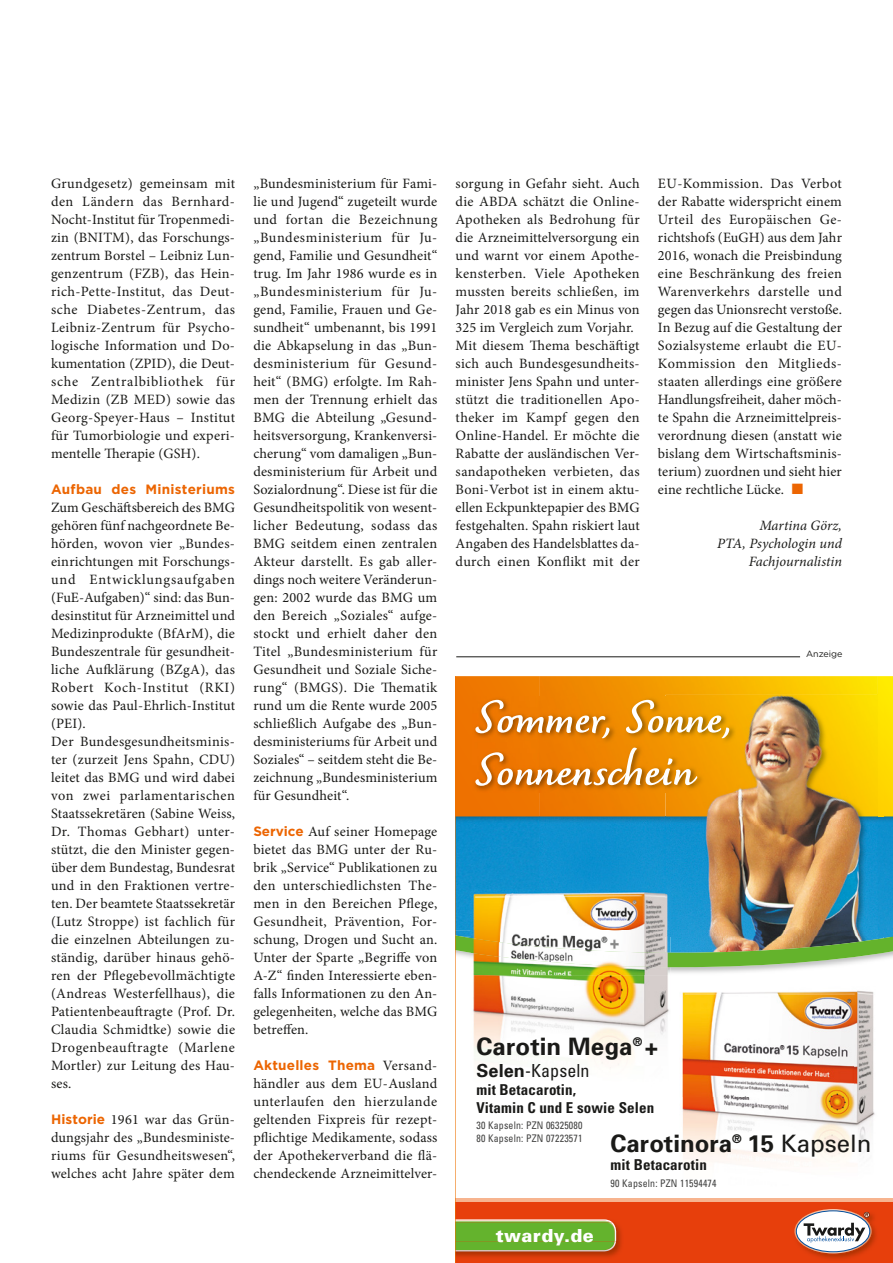
<style>
.page{position:relative;width:893px;height:1263px;background:#fff}
.page>*{position:absolute;margin:0;border:0;box-sizing:border-box;transform-origin:0 0}
.t1{font:700 52.5px/52.5px "Dolce";color:#fff}
.t2{font:700 24px "Univers";color:#1a1a18}
.t3{font:condensed 18px "Univers";letter-spacing:.005em;color:#1a1a18}
.t4{font:900 18px "Univers";letter-spacing:.02em;color:#fff}
.t5{font:700 condensed 15px/18px "Univers";letter-spacing:.01em;color:#1a1a18}
.Grundtext{font:14.25px/18px "Minion Pro";letter-spacing:.015em;color:#1a1a18;text-align:justify}
.Autor{font:italic 14.25px/18px "Minion Pro";color:#1a1a18;text-align:right}
.Grundtext-2{font:700 13.5px "Gotham";letter-spacing:.02em;color:#ec6502}
.t6{font:condensed 10.5px/12.6px "Univers";letter-spacing:.02em;color:#414140;scale:.94 1}
.Anzeigenhinweis{font:9px "Gotham";color:#1a1a18}
.s1{font-family:"Gotham";font-weight:700;font-size:13.5px;color:#ec6502}
.s2{font-family:"Minion Pro";font-weight:400;font-size:14.25px;color:#1a1a18}
.s3{color:#ec6502}
.s4{font-weight:700;font-stretch:normal}
.s5{font-weight:400}
</style>
<div class="page">
<div style="left:456px;top:824px;width:437px;height:107px;background:#0e8fce"></div>
<img style="left:456px;top:816px;width:83px;height:8px">
<svg style="left:456px;top:676px;width:437px;height:140px;background:#f28d00"></svg>
<img style="left:666px;top:824px;width:217px;height:107px">
<svg style="left:878px;top:816px;width:15px;height:8px"></svg>
<img style="left:878px;top:695px;width:5px;height:121px">
<img style="left:539px;top:816px;width:127px;height:74px">
<img style="left:539px;top:676px;width:339px;height:140px">
<img style="left:666px;top:695px;width:212px;height:129px">
<svg style="left:455px;top:1198px;width:438px;height:14px;background:#f39c74"></svg>
<div style="left:455px;top:1203px;width:438px;height:60px;background:#e73f0c"></div>
<img style="left:456px;top:1221px;width:166px;height:36px">
<div style="left:456px;top:1222px;width:154px;height:19px;background:#64b32d"></div>
<img style="left:456px;top:1219px;width:156px;height:3px">
<img style="left:456px;top:1241px;width:160px;height:10px">
<img style="left:610px;top:1222px;width:6px;height:19px">
<img style="left:812px;top:1215px;width:64px;height:44px">
<img style="left:810px;top:1214px;width:63px;height:40px">
<img style="left:794px;top:1216px;width:11px;height:34px">
<img style="left:805px;top:1209px;width:67px;height:44px">
<svg style="left:796px;top:1211px;width:74px;height:41px"></svg>
<div style="left:796px;top:1210px;width:74px;height:42px;border:1px solid #004e9e;border-radius:50%"></div>
<svg style="left:804px;top:1212px;width:66px;height:31px;background:#c5c0c1"></svg>
<img style="left:472px;top:697px;width:263px;height:95px">
<img style="left:471px;top:890px;width:200px;height:41px">
<img style="left:473px;top:967px;width:198px;height:101px">
<img style="left:456px;top:931px;width:437px;height:36px">
<img style="left:471px;top:936px;width:68px;height:2px">
<img style="left:539px;top:936px;width:132px;height:2px">
<img style="left:471px;top:938px;width:200px;height:29px">
<img style="left:682px;top:991px;width:193px;height:171px">
<hr style="left:455px;top:676px;width:1px;height:587px;background:#ee7100">
<hr style="left:456px;top:656px;width:344px;height:1px;background:#1a1a18">
<p class="Grundtext" style="left:51px;top:175px;width:186px;text-align:left">Grundgesetz) gemeinsam mit den Ländern das Bernhard-<br>Nocht-Institut für Tropenmedi&shy;zin (BNITM), das Forschungs&shy;zentrum Borstel – Leibniz Lun&shy;genzentrum (FZB), das Hein&shy;rich-Pette-Institut, das Deut&shy;sche Diabetes-Zentrum, das<br>Leibniz-Zentrum für Psycho&shy;logische Information und Do&shy;kumentation (ZPID), die Deut&shy;sche Zentralbibliothek für<br>Medizin (ZB MED) sowie das<br>Georg-Speyer-Haus – Institut für Tumorbiologie und experi&shy;mentelle Therapie (GSH).</p>
<p class="Grundtext-2" style="left:51px;top:480px;width:186px">Aufbau des Ministeriums</p>
<p class="Grundtext" style="left:51px;top:499px;width:186px">Zum Geschäftsbereich des BMG gehören fünf nachgeordnete Be&shy;hörden, wovon vier „Bundes&shy;einrichtungen mit Forschungs&shy;und Entwicklungsaufgaben (FuE-Aufgaben)“ sind: das Bun&shy;desinstitut für Arzneimittel und Medizinprodukte (BfArM), die Bundeszentrale für gesundheit&shy;liche Aufklärung (BZgA), das Robert Koch-Institut (RKI) sowie das Paul-Ehrlich-Institut (PEI).</p>
<p class="Grundtext" style="left:51px;top:733px;width:186px">Der Bundesgesundheitsminis&shy;ter (zurzeit Jens Spahn, CDU) leitet das BMG und wird dabei von zwei parlamentarischen Staatssekretären (Sabine Weiss, Dr. Thomas Gebhart) unter&shy;stützt, die den Minister gegen&shy;über dem Bundestag, Bundesrat und in den Fraktionen vertre&shy;ten. Der beamtete Staatssekretär (Lutz Stroppe) ist fachlich für die einzelnen Abteilungen zu&shy;ständig, darüber hinaus gehö&shy;ren der Pflegebevollmächtigte (Andreas Westerfellhaus), die Patientenbeauftragte (Prof. Dr.<br>Claudia Schmidtke) sowie die Drogenbeauftragte (Marlene Mortler) zur Leitung des Hau&shy;ses.</p>
<p class="Grundtext" style="left:51px;top:1111px;width:186px"><span class="s1">Historie</span> 1961 war das Grün&shy;dungsjahr des „Bundesministe&shy;riums für Gesundheitswesen“, welches acht Jahre später dem</p>
<p class="Grundtext" style="left:253px;top:175px;width:186px">„Bundesministerium für Fami&shy;lie und Jugend“ zugeteilt wurde und fortan die Bezeichnung „Bundesministerium für Ju&shy;gend, Familie und Gesundheit“ trug. Im Jahr 1986 wurde es in „Bundesministerium für Ju&shy;gend, Familie, Frauen und Ge&shy;sundheit“ umbenannt, bis 1991 die Abkapselung in das „Bun&shy;desministerium für Gesund&shy;heit“ (BMG) erfolgte. Im Rah&shy;men der Trennung erhielt das BMG die Abteilung „Gesund&shy;heitsversorgung, Krankenversi&shy;cherung“ vom damaligen „Bun&shy;desministerium für Arbeit und Sozialordnung“. Diese ist für die Gesundheitspolitik von wesent&shy;licher Bedeutung, sodass das BMG seitdem einen zentralen Akteur darstellt. Es gab aller&shy;dings noch weitere Veränderun&shy;gen: 2002 wurde das BMG um den Bereich „Soziales“ aufge&shy;stockt und erhielt daher den Titel „Bundesministerium für Gesundheit und Soziale Siche&shy;rung“ (BMGS). Die Thematik rund um die Rente wurde 2005 schließlich Aufgabe des „Bun&shy;desministeriums für Arbeit und Soziales“ – seitdem steht die Be&shy;zeichnung „Bundesministerium für Gesundheit“.</p>
<p class="Grundtext" style="left:253px;top:823px;width:186px"><span class="s1">Service</span> Auf seiner Homepage bietet das BMG unter der Ru&shy;brik „Service“ Publikationen zu den unterschiedlichsten The&shy;men in den Bereichen Pflege, Gesundheit, Prävention, For&shy;schung, Drogen und Sucht an.<br>Unter der Sparte „Begriffe von A-Z“ finden Interessierte eben&shy;falls Informationen zu den An&shy;gelegenheiten, welche das BMG betreffen.</p>
<p class="Grundtext-2" style="left:253px;top:1056px;width:186px">Aktuelles Thema <span class="s2">Versand-</span></p>
<p class="Grundtext" style="left:253px;top:1075px;width:186px">händler aus dem EU-Ausland unterlaufen den hierzulande geltenden Fixpreis für rezept&shy;pflichtige Medikamente, sodass der Apothekerverband die flä&shy;chendeckende Arzneimittelver-</p>
<p class="Grundtext" style="left:456px;top:175px;width:186px;text-align:left">sorgung in Gefahr sieht. Auch die ABDA schätzt die Online-<br>Apotheken als Bedrohung für die Arzneimittelversorgung ein und warnt vor einem Apothe&shy;kensterben. Viele Apotheken mussten bereits schließen, im<br>Jahr 2018 gab es ein Minus von<br>325 im Vergleich zum Vorjahr.</p>
<p class="Grundtext" style="left:456px;top:337px;width:186px">Mit diesem Thema beschäftigt sich auch Bundesgesundheits&shy;minister Jens Spahn und unter&shy;stützt die traditionellen Apo&shy;theker im Kampf gegen den Online-Handel. Er möchte die Rabatte der ausländischen Ver&shy;sandapotheken verbieten, das Boni-Verbot ist in einem aktu&shy;ellen Eckpunktepapier des BMG festgehalten. Spahn riskiert laut Angaben des Handelsblattes da&shy;durch einen Konflikt mit der</p>
<p class="Grundtext" style="left:658px;top:175px;width:186px;text-align:left">EU-Kommission. Das Verbot der Rabatte widerspricht einem<br>Urteil des Europäischen Ge&shy;richtshofs (EuGH) aus dem Jahr<br>2016, wonach die Preisbindung eine Beschränkung des freien<br>Warenverkehrs darstelle und gegen das Unionsrecht verstoße.<br>In Bezug auf die Gestaltung der<br>Sozialsysteme erlaubt die EU-<br>Kommission den Mitglieds&shy;staaten allerdings eine größere<br>Handlungsfreiheit, daher möch&shy;te Spahn die Arzneimittelpreis&shy;verordnung diesen (anstatt wie bislang dem Wirtschaftsminis&shy;terium) zuordnen und sieht hier eine rechtliche Lücke. <span class="s3">■</span></p>
<p class="Autor" style="left:717px;top:517px;width:126px">Martina Görz,<br>PTA, Psychologin und<br>Fachjournalistin</p>
<p class="Anzeigenhinweis" style="left:806px;top:648px;width:38px">Anzeige</p>
<p class="t1" style="left:476px;top:687px;width:258px">Sommer, Sonne,<br>Sonnenschein</p>
<p class="t2" style="left:476px;top:1032px;width:183px">Carotin Mega<sup>®</sup> +</p>
<p class="t3" style="left:476px;top:1059px;width:115px"><span class="s4">Selen</span>-Kapseln</p>
<p class="t5" style="left:476px;top:1080px;width:179px">mit Betacarotin,<br>Vitamin C und E sowie Selen</p>
<p class="t6" style="left:476px;top:1119px;width:114px">30 Kapseln: PZN 06325080<br>80 Kapseln: PZN 07223571</p>
<p class="t2" style="left:611px;top:1129px;width:262px">Carotinora<sup>®</sup> 15 <span class="s5">Kapseln</span></p>
<p class="t5" style="left:611px;top:1156px;width:98px">mit Betacarotin</p>
<p class="t6" style="left:611px;top:1176px;width:114px">90 Kapseln: PZN 11594474</p>
<p class="t4" style="left:496px;top:1224px;width:99px">twardy.de</p>
</div>
